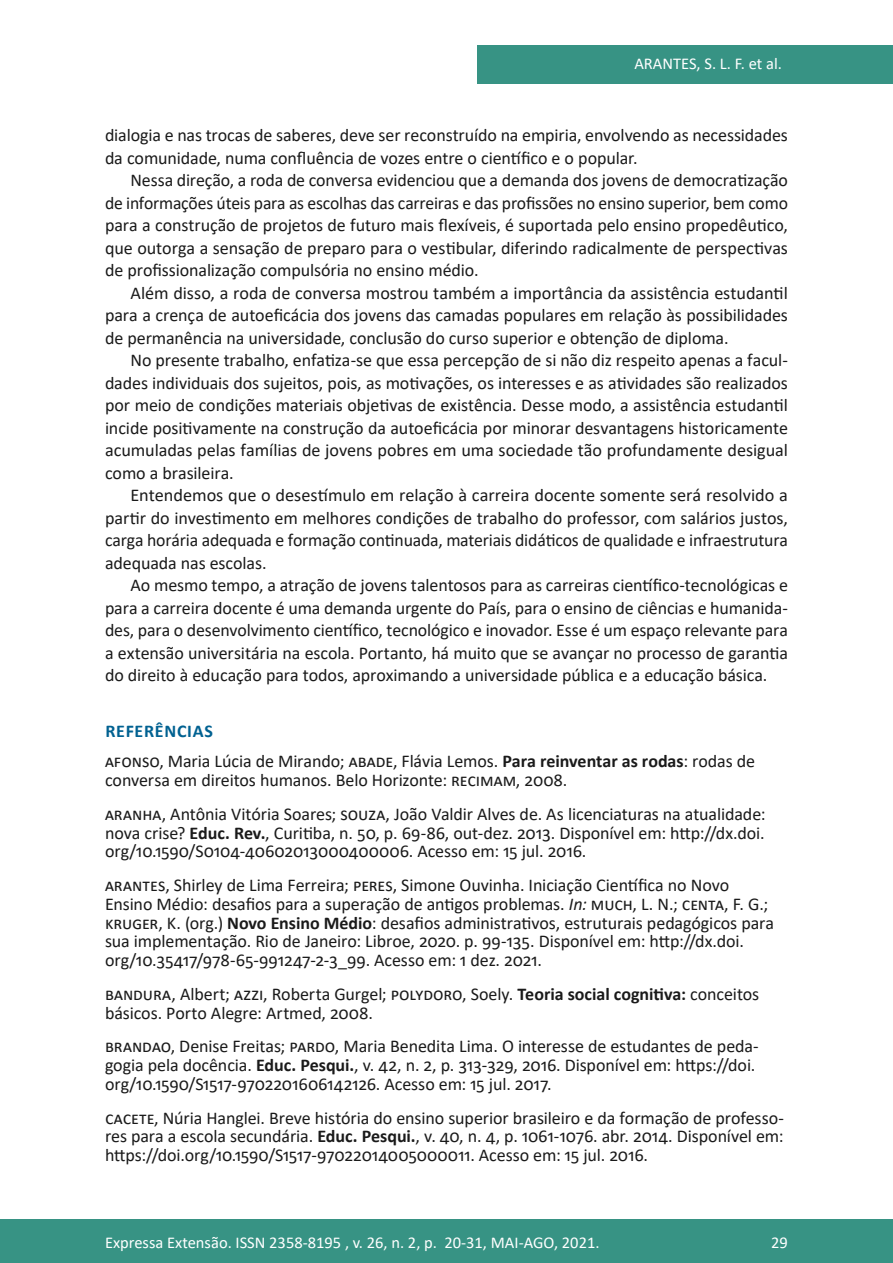
<style>
.page{position:relative;width:893px;height:1263px;background:#fff}
.page>*{position:absolute;margin:0;border:0;box-sizing:border-box;transform-origin:0 0}
.Principal_-_Texto{font:18px/22.5px "Calibri";letter-spacing:-.005em;color:#1a1a1a;text-align:justify}
.Principal_-_Referênc{font:18px/18.8px "Calibri";letter-spacing:-.005em;color:#1a1a1a}
.Principal_-_Intertít{font:700 18px "Calibri";letter-spacing:.04em;color:#006191}
.t1{font:16.5px "Calibri";color:#fff}
.s1{font-weight:700}
.s2{font-style:italic}
</style>
<div class="page">
<div style="left:477px;top:45px;width:416px;height:39px;background:#379384"></div>
<div style="left:0;top:1219px;width:893px;height:44px;background:#379384"></div>
<p class="t1" style="left:634px;top:52px;width:149px">ARANTES, S. L. F. et al.</p>
<p class="Principal_-_Texto" style="left:105px;top:123px;width:684px">dialogia e nas trocas de saberes, deve ser reconstruído na empiria, envolvendo as necessidades da comunidade, numa confluência de vozes entre o científico e o popular.</p>
<p class="Principal_-_Texto" style="left:105px;top:168px;width:684px;text-indent:26px">Nessa direção, a roda de conversa evidenciou que a demanda dos jovens de democratização de informações úteis para as escolhas das carreiras e das profissões no ensino superior, bem como para a construção de projetos de futuro mais flexíveis, é suportada pelo ensino propedêutico, que outorga a sensação de preparo para o vestibular, diferindo radicalmente de perspectivas de profissionalização compulsória no ensino médio.</p>
<p class="Principal_-_Texto" style="left:105px;top:281px;width:684px;text-indent:26px">Além disso, a roda de conversa mostrou também a importância da assistência estudantil para a crença de autoeficácia dos jovens das camadas populares em relação às possibilidades de permanência na universidade, conclusão do curso superior e obtenção de diploma.</p>
<p class="Principal_-_Texto" style="left:105px;top:348px;width:684px;text-indent:26px">No presente trabalho, enfatiza-se que essa percepção de si não diz respeito apenas a facul&shy;dades individuais dos sujeitos, pois, as motivações, os interesses e as atividades são realizados por meio de condições materiais objetivas de existência. Desse modo, a assistência estudantil incide positivamente na construção da autoeficácia por minorar desvantagens historicamente acumuladas pelas famílias de jovens pobres em uma sociedade tão profundamente desigual como a brasileira.</p>
<p class="Principal_-_Texto" style="left:105px;top:483px;width:684px;text-indent:26px">Entendemos que o desestímulo em relação à carreira docente somente será resolvido a partir do investimento em melhores condições de trabalho do professor, com salários justos, carga horária adequada e formação continuada, materiais didáticos de qualidade e infraestrutura adequada nas escolas.</p>
<p class="Principal_-_Texto" style="left:105px;top:573px;width:684px;text-indent:26px">Ao mesmo tempo, a atração de jovens talentosos para as carreiras científico-tecnológicas e para a carreira docente é uma demanda urgente do País, para o ensino de ciências e humanida&shy;des, para o desenvolvimento científico, tecnológico e inovador. Esse é um espaço relevante para a extensão universitária na escola. Portanto, há muito que se avançar no processo de garantia do direito à educação para todos, aproximando a universidade pública e a educação básica.</p>
<p class="Principal_-_Intertít" style="left:105px;top:718px;width:109px">REFERÊNCIAS</p>
<p class="Principal_-_Referênc" style="left:105px;top:751px;width:652px">AFONSO, Maria Lúcia de Mirando; ABADE, Flávia Lemos. <span class="s1">Para reinventar as rodas</span>: rodas de conversa em direitos humanos. Belo Horizonte: RECIMAM, 2008.</p>
<p class="Principal_-_Referênc" style="left:105px;top:804px;width:662px;text-align:justify">ARANHA, Antônia Vitória Soares; SOUZA, João Valdir Alves de. As licenciaturas na atualidade: nova crise? <span class="s1">Educ. Rev.</span>, Curitiba, n. 50, p. 69-86, out-dez. 2013. Disponível em: http://dx.doi. org/10.1590/S0104-40602013000400006. Acesso em: 15 jul. 2016.</p>
<p class="Principal_-_Referênc" style="left:105px;top:875px;width:671px">ARANTES, Shirley de Lima Ferreira; PERES, Simone Ouvinha. Iniciação Científica no Novo Ensino Médio: desafios para a superação de antigos problemas. <span class="s2">In:</span> MUCH, L. N.; CENTA, F. G.; KRUGER, K. (org.) <span class="s1">Novo Ensino Médio</span>: desafios administrativos, estruturais pedagógicos para sua implementação. Rio de Janeiro: Libroe, 2020. p. 99-135. Disponível em: http://dx.doi. org/10.35417/978-65-991247-2-3_99. Acesso em: 1 dez. 2021.</p>
<p class="Principal_-_Referênc" style="left:105px;top:984px;width:656px">BANDURA, Albert; AZZI, Roberta Gurgel; POLYDORO, Soely. <span class="s1">Teoria social cognitiva:</span> conceitos básicos. Porto Alegre: Artmed, 2008.</p>
<p class="Principal_-_Referênc" style="left:105px;top:1036px;width:655px">BRANDAO, Denise Freitas; PARDO, Maria Benedita Lima. O interesse de estudantes de peda&shy;gogia pela docência. <span class="s1">Educ. Pesqui.</span>, v. 42, n. 2, p. 313-329, 2016. Disponível em: https://doi. org/10.1590/S1517-9702201606142126. Acesso em: 15 jul. 2017.</p>
<p class="Principal_-_Referênc" style="left:105px;top:1108px;width:681px;text-align:justify">CACETE, Núria Hanglei. Breve história do ensino superior brasileiro e da formação de professo&shy;res para a escola secundária. <span class="s1">Educ. Pesqui.</span>, v. 40, n. 4, p. 1061-1076. abr. 2014. Disponível em: https://doi.org/10.1590/S1517-97022014005000011. Acesso em: 15 jul. 2016.</p>
<p class="t1" style="left:105px;top:1230px;width:496px">Expressa Extensão. ISSN 2358-8195 , v. 26, n. 2, p. 20-31, MAI-AGO, 2021.</p>
<p class="t1" style="left:771px;top:1230px;width:18px">29</p>
</div>
